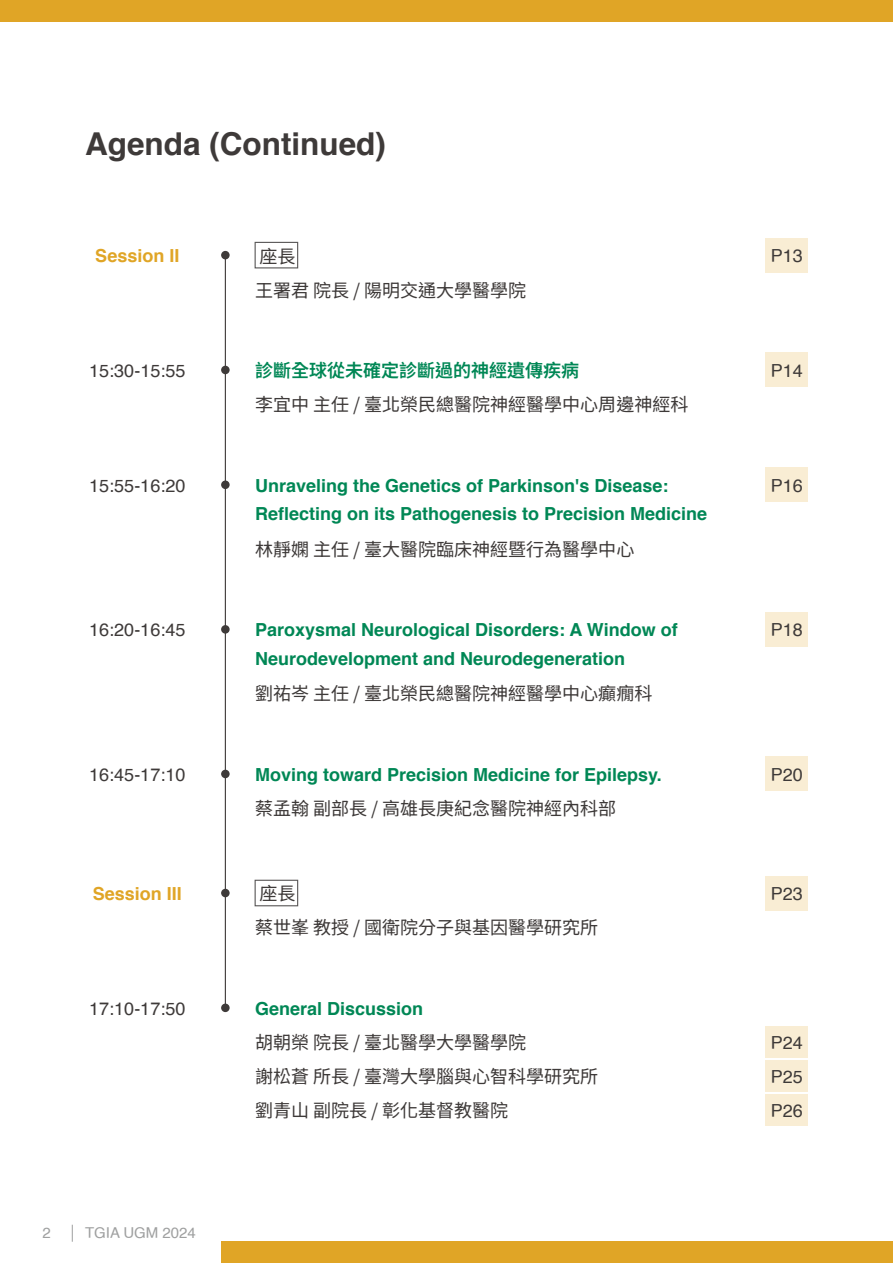
<style>
.page{position:relative;width:893px;height:1263px;background:#fff}
.page>*{position:absolute;margin:0;border:0;box-sizing:border-box;transform-origin:0 0}
.t1{font:700 31.5px "Helvetica";color:#3e3a39}
.t2{font:700 18px/28.5px "Helvetica";color:#008755}
.t3{font:18px "Noto Sans TC";color:#3e3a39}
.t4{font:18px/34px "Helvetica";color:#3e3a39;text-align:justify}
.t5{font:700 18px "Helvetica";color:#e0a526}
.t6{font:600 18px "Noto Sans TC";color:#008755}
.t7{font:15px "Helvetica";color:#9fa0a0}
</style>
<div class="page">
<div style="left:255px;top:242px;width:43px;height:26px;border:1px solid #595757"></div>
<div style="left:765px;top:238px;width:43px;height:34px;background:#f9edd4"></div>
<div style="left:765px;top:353px;width:43px;height:34px;background:#f9edd4"></div>
<div style="left:765px;top:468px;width:43px;height:34px;background:#f9edd4"></div>
<div style="left:765px;top:612px;width:43px;height:34px;background:#f9edd4"></div>
<div style="left:765px;top:757px;width:43px;height:34px;background:#f9edd4"></div>
<div style="left:765px;top:1026px;width:43px;height:32px;background:#f9edd4"></div>
<div style="left:765px;top:876px;width:43px;height:34px;background:#f9edd4"></div>
<div style="left:255px;top:880px;width:43px;height:26px;border:1px solid #595757"></div>
<div style="left:765px;top:1060px;width:43px;height:32px;background:#f9edd4"></div>
<div style="left:765px;top:1094px;width:43px;height:32px;background:#f9edd4"></div>
<div style="left:0;top:0;width:893px;height:21px;background:#e0a526"></div>
<hr style="left:225px;top:255px;width:1px;height:753px;background:#3e3a39">
<div style="left:221px;top:251px;width:9px;height:8px;background:#3e3a39;border-radius:50%"></div>
<div style="left:221px;top:366px;width:9px;height:8px;background:#3e3a39;border-radius:50%"></div>
<div style="left:221px;top:480px;width:9px;height:9px;background:#3e3a39;border-radius:50%"></div>
<div style="left:221px;top:625px;width:9px;height:9px;background:#3e3a39;border-radius:50%"></div>
<div style="left:221px;top:770px;width:9px;height:8px;background:#3e3a39;border-radius:50%"></div>
<div style="left:221px;top:889px;width:9px;height:8px;background:#3e3a39;border-radius:50%"></div>
<div style="left:221px;top:1003px;width:9px;height:9px;background:#3e3a39;border-radius:50%"></div>
<div style="left:221px;top:1242px;width:672px;height:21px;background:#e0a526"></div>
<svg style="left:72px;top:1225px;width:1px;height:17px"></svg>
<h1 class="t1" style="left:85px;top:118px;width:302px">Agenda (Continued)</h1>
<p class="t5" style="left:95px;top:241px;width:86px">Session II</p>
<p class="t3" style="left:259px;top:246px;width:37px">座長</p>
<p class="t3" style="left:255px;top:280px;width:273px">王署君 院長 / 陽明交通大學醫學院</p>
<p class="t4" style="left:89px;top:354px;width:98px">15:30-15:55</p>
<p class="t6" style="left:255px;top:360px;width:325px">診斷全球從未確定診斷過的神經遺傳疾病</p>
<p class="t3" style="left:255px;top:395px;width:435px">李宜中 主任 / 臺北榮民總醫院神經醫學中心周邊神經科</p>
<p class="t4" style="left:89px;top:469px;width:98px">15:55-16:20</p>
<p class="t2" style="left:255px;top:471px;width:454px">Unraveling the Genetics of Parkinson's Disease:<br>Reflecting on its Pathogenesis to Precision Medicine</p>
<p class="t3" style="left:255px;top:539px;width:381px">林靜嫻 主任 / 臺大醫院臨床神經暨行為醫學中心</p>
<p class="t4" style="left:89px;top:613px;width:98px">16:20-16:45</p>
<p class="t2" style="left:255px;top:616px;width:424px">Paroxysmal Neurological Disorders: A Window of<br>Neurodevelopment and Neurodegeneration</p>
<p class="t3" style="left:255px;top:684px;width:399px">劉祐岑 主任 / 臺北榮民總醫院神經醫學中心癲癇科</p>
<p class="t4" style="left:89px;top:758px;width:98px">16:45-17:10</p>
<p class="t2" style="left:255px;top:760px;width:408px">Moving toward Precision Medicine for Epilepsy.</p>
<p class="t3" style="left:255px;top:798px;width:363px">蔡孟翰 副部長 / 高雄長庚紀念醫院神經內科部</p>
<p class="t5" style="left:93px;top:879px;width:91px">Session III</p>
<p class="t3" style="left:259px;top:884px;width:37px">座長</p>
<p class="t3" style="left:255px;top:918px;width:345px">蔡世峯 教授 / 國衛院分子與基因醫學研究所</p>
<p class="t4" style="left:89px;top:992px;width:98px">17:10-17:50</p>
<p class="t2" style="left:255px;top:994px;width:170px">General Discussion</p>
<p class="t3" style="left:255px;top:1032px;width:273px">胡朝榮 院長 / 臺北醫學大學醫學院</p>
<p class="t3" style="left:255px;top:1066px;width:345px">謝松蒼 所長 / 臺灣大學腦與心智科學研究所</p>
<p class="t7" style="left:43px;top:1221px;width:10px">2</p>
<p class="t7" style="left:85px;top:1221px;width:112px">TGIA UGM 2024</p>
<p class="t3" style="left:255px;top:1100px;width:255px">劉青山 副院長 / 彰化基督教醫院</p>
<p class="t4" style="left:771px;top:239px;width:34px">P13</p>
<p class="t4" style="left:771px;top:354px;width:34px">P14</p>
<p class="t4" style="left:771px;top:469px;width:34px">P16</p>
<p class="t4" style="left:771px;top:613px;width:34px">P18</p>
<p class="t4" style="left:771px;top:758px;width:34px">P20</p>
<p class="t4" style="left:771px;top:877px;width:34px">P23</p>
<p class="t4" style="left:771px;top:1026px;width:34px">P24<br>P25<br>P26</p>
</div>
